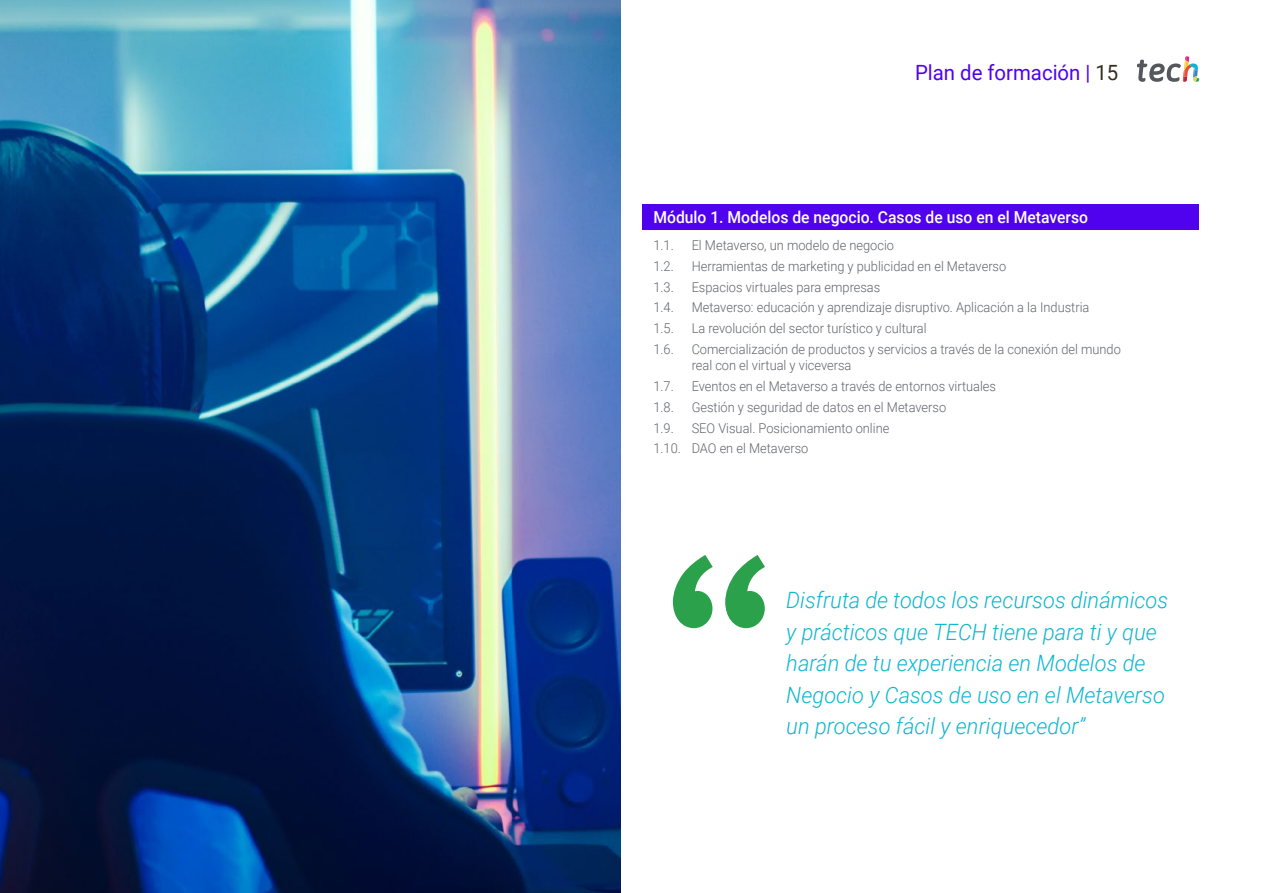
<style>
.page{position:relative;width:1263px;height:893px;background:#fff}
.page>*{position:absolute;margin:0;border:0;box-sizing:border-box;transform-origin:0 0}
.t1{font:italic 300 22.5px/31.5px "Roboto";color:#0fb6cf}
.t2{font:21px "Roboto";color:#5002ee}
.t3{font:500 16.5px "Roboto";color:#fff;scale:.95 1}
.t4{font:300 13.5px/16.5px "Roboto";color:#61646a;scale:.95 1}
.s1{color:#312e20}
</style>
<div class="page">
<img style="left:0;top:0;width:621px;height:893px">
<svg style="left:673px;top:555px;width:92px;height:73px"></svg>
<div style="left:642px;top:204px;width:557px;height:25px;background:#5002ee"></div>
<svg style="left:1137px;top:56px;width:62px;height:26px"></svg>
<h2 class="t2" style="left:915px;top:57px;width:205px">Plan de formación | <span class="s1">15</span></h2>
<p class="t3" style="left:653px;top:206px;width:459px">Módulo 1. Modelos de negocio. Casos de uso en el Metaverso</p>
<p class="t4" style="left:653px;top:237px;width:23px">1.1.</p>
<p class="t4" style="left:692px;top:237px;width:215px">El Metaverso, un modelo de negocio</p>
<p class="t4" style="left:653px;top:257px;width:23px">1.2.</p>
<p class="t4" style="left:692px;top:257px;width:333px">Herramientas de marketing y publicidad en el Metaverso</p>
<p class="t4" style="left:653px;top:278px;width:23px">1.3.</p>
<p class="t4" style="left:692px;top:278px;width:200px">Espacios virtuales para empresas</p>
<p class="t4" style="left:653px;top:299px;width:23px">1.4.</p>
<p class="t4" style="left:692px;top:299px;width:420px">Metaverso: educación y aprendizaje disruptivo. Aplicación a la Industria</p>
<p class="t4" style="left:653px;top:320px;width:23px">1.5.</p>
<p class="t4" style="left:692px;top:320px;width:249px">La revolución del sector turístico y cultural</p>
<p class="t4" style="left:653px;top:340px;width:23px">1.6.</p>
<p class="t4" style="left:692px;top:340px;width:453px">Comercialización de productos y servicios a través de la conexión del mundo real con el virtual y viceversa</p>
<p class="t4" style="left:653px;top:378px;width:23px">1.7.</p>
<p class="t4" style="left:692px;top:378px;width:322px">Eventos en el Metaverso a través de entornos virtuales</p>
<p class="t4" style="left:653px;top:398px;width:23px">1.8.</p>
<p class="t4" style="left:692px;top:398px;width:269px">Gestión y seguridad de datos en el Metaverso</p>
<p class="t4" style="left:653px;top:419px;width:23px">1.9.</p>
<p class="t4" style="left:653px;top:417px;width:250px;line-height:20.7px;text-indent:38px">SEO Visual. Posicionamiento online<br>1.10. DAO en el Metaverso</p>
<h1 class="t1" style="left:786px;top:584px;width:383px">Disfruta de todos los recursos dinámicos y prácticos que TECH tiene para ti y que harán de tu experiencia en Modelos de Negocio y Casos de uso en el Metaverso un proceso fácil y enriquecedor”</h1>
</div>
